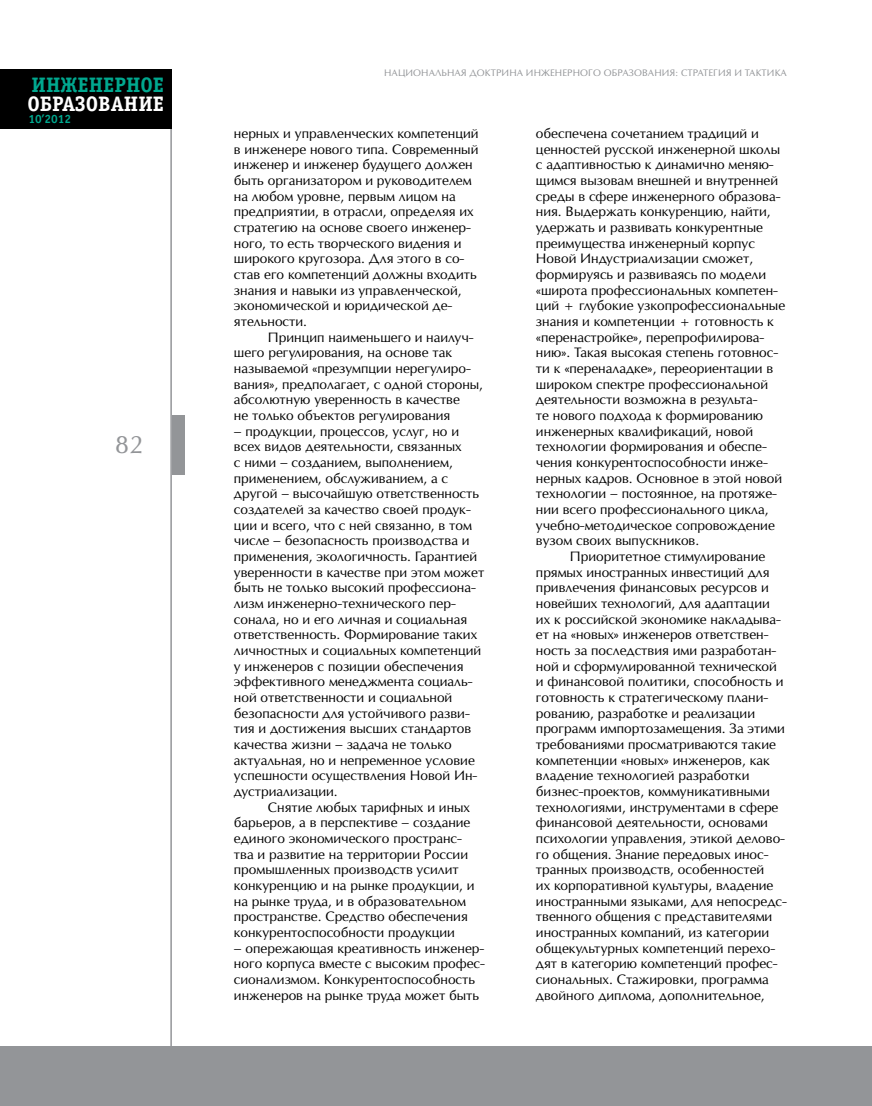
<style>
.page{position:relative;width:872px;height:1106px;background:#fff}
.page>*{position:absolute;margin:0;border:0;box-sizing:border-box;transform-origin:0 0}
.t1{font:24px "Opium New";color:#939598}
.t2{font:700 21px "Officina Serif C";color:#fff}
.t3{font:700 21px "Officina Serif C";color:#00a88f}
.t4{font:13.05px/15.6px "Opium New";color:#000}
.t5{font:700 12px "Officina Sans C";color:#00a88f}
.t6{font:9px "Opium New";letter-spacing:.01em;color:#939598}
</style>
<div class="page">
<hr style="left:170px;top:69px;width:2px;height:1037px;background:#939598">
<div style="left:0;top:1046px;width:872px;height:60px;background:#939598"></div>
<div style="left:0;top:69px;width:172px;height:60px;background:#000"></div>
<div style="left:172px;top:415px;width:12px;height:60px;background:#939598"></div>
<h2 class="t3" style="left:32px;top:73px;width:134px">ИНЖЕНЕРНОЕ</h2>
<h2 class="t2" style="left:28px;top:91px;width:138px">ОБРАЗОВАНИЕ</h2>
<p class="t5" style="left:28px;top:113px;width:44px">10’2012</p>
<h1 class="t1" style="left:115px;top:429px;width:30px">82</h1>
<p class="t6" style="left:384px;top:67px;width:9px">НАЦИОНАЛ</p>
<p class="t6" style="left:441px;top:67px;width:13px">ЬНАЯ</p>
<p class="t6" style="left:469px;top:67px;width:34px">ДОКТРИНА</p>
<p class="t6" style="left:526px;top:67px;width:8px">ИНЖЕНЕРНОГО</p>
<p class="t6" style="left:604px;top:67px;width:8px">ОБРАЗОВАНИЯ</p>
<p class="t6" style="left:675px;top:67px;width:40px">: СТРАТЕГИЯ</p>
<p class="t6" style="left:734px;top:67px;width:54px">И ТАКТИ КА</p>
<p class="t4" style="left:234px;top:125px;width:246px">нерных и управленческих компетенций в инженере нового типа. Современный инженер и инженер будущего должен быть организатором и руководителем на любом уровне, первым лицом на предприятии, в отрасли, определяя их стратегию на основе своего инженер&shy;ного, то есть творческого видения и широкого кругозора. Для этого в со&shy;став его компетенций должны входить знания и навыки из управленческой, экономической и юридической де&shy;ятельности.</p>
<p class="t4" style="left:234px;top:329px;width:251px;text-indent:34px">Принцип наименьшего и наилуч&shy;шего регулирования, на основе так называемой «презумпции нерегулиро&shy;вания», предполагает, с одной стороны, абсолютную уверенность в качестве<br>не только объектов регулирования</p>
<p class="t4" style="left:234px;top:423px;width:252px">– продукции, процессов, услуг, но и всех видов деятельности, связанных<br>с ними – созданием, выполнением, применением, обслуживанием, а с другой – высочайшую ответственность создателей за качество своей продук&shy;ции и всего, что с ней связанно, в том числе – безопасность производства и применения, экологичность. Гарантией уверенности в качестве при этом может быть не только высокий профессиона&shy;лизм инженерно-технического пер&shy;сонала, но и его личная и социальная ответственность. Формирование таких личностных и социальных компетенций у инженеров с позиции обеспечения эффективного менеджмента социаль&shy;ной ответственности и социальной безопасности для устойчивого разви&shy;тия и достижения высших стандартов качества жизни – задача не только актуальная, но и непременное условие успешности осуществления Н овой И н&shy;дустриализации.</p>
<p class="t4" style="left:234px;top:799px;width:242px;text-indent:34px">Снятие любых тарифных и иных барьеров, а в перспективе – создание единого экономического пространс&shy;тва и развитие на территории России промышленных производств усилит конкуренцию и на рынке продукции, и на рынке труда, и в образовательном пространстве. Средство обеспечения конкурентоспособности продукции</p>
<p class="t4" style="left:234px;top:940px;width:252px">– опережающая креативность инженер&shy;ного корпуса вместе с высоким профес&shy;сионализмом. Конкурентоспособность инженеров на рынке труда может быть</p>
<p class="t4" style="left:536px;top:125px;width:224px">обеспечена сочетанием традиций и</p>
<p class="t4" style="left:536px;top:141px;width:246px">ценностей русской инженерной школы</p>
<p class="t4" style="left:536px;top:157px;width:239px">с адаптивностью к динамично меняю-</p>
<p class="t4" style="left:536px;top:172px;width:244px">щимся вызовам внешней и внутренней</p>
<p class="t4" style="left:536px;top:188px;width:246px">среды в сфере инженерного образова-</p>
<p class="t4" style="left:536px;top:204px;width:236px">ния. В ыдержать конкуренцию, найти,</p>
<p class="t4" style="left:536px;top:219px;width:228px">удержать и развивать конкурентные</p>
<p class="t4" style="left:536px;top:235px;width:220px">преимущества инженерный корпус</p>
<p class="t4" style="left:536px;top:251px;width:219px">Н овой И ндустриализации сможет,</p>
<p class="t4" style="left:536px;top:266px;width:232px">формируясь и развиваясь по модели</p>
<p class="t4" style="left:536px;top:282px;width:243px">«широта профессиональных компетен-</p>
<p class="t4" style="left:536px;top:298px;width:251px">ций + глубокие узкопрофессиональные</p>
<p class="t4" style="left:536px;top:313px;width:240px">знания и компетенции + готовность к</p>
<p class="t4" style="left:536px;top:329px;width:230px">«перенастройке», перепрофилирова-</p>
<p class="t4" style="left:536px;top:345px;width:244px">нию». Такая высокая степень готовнос-</p>
<p class="t4" style="left:536px;top:360px;width:239px">ти к «переналадке», переориентации в</p>
<p class="t4" style="left:536px;top:376px;width:234px">широком спектре профессиональной</p>
<p class="t4" style="left:536px;top:392px;width:223px">деятельности возможна в результа-</p>
<p class="t4" style="left:536px;top:407px;width:228px">те нового подхода к формированию</p>
<p class="t4" style="left:536px;top:423px;width:219px">инженерных квалификаций, новой</p>
<p class="t4" style="left:536px;top:439px;width:232px">технологии формирования и обеспе-</p>
<p class="t4" style="left:536px;top:454px;width:233px">чения конкурентоспособности инже-</p>
<p class="t4" style="left:536px;top:470px;width:248px">нерных кадров. Основное в этой новой</p>
<p class="t4" style="left:536px;top:486px;width:242px">технологии – постоянное, на протяже-</p>
<p class="t4" style="left:536px;top:501px;width:234px">нии всего профессионального цикла,</p>
<p class="t4" style="left:536px;top:517px;width:240px">учебно-методическое сопровождение</p>
<p class="t4" style="left:536px;top:533px;width:165px">вузом своих выпускников.</p>
<p class="t4" style="left:570px;top:548px;width:197px">Приоритетное стимулирование</p>
<p class="t4" style="left:536px;top:564px;width:235px">прямых иностранных инвестиций для</p>
<p class="t4" style="left:536px;top:580px;width:234px">привлечения финансовых ресурсов и</p>
<p class="t4" style="left:536px;top:595px;width:235px">новейших технологий, для адаптации</p>
<p class="t4" style="left:536px;top:611px;width:246px">их к российской экономике накладыва-</p>
<p class="t4" style="left:536px;top:626px;width:234px">ет на «новых» инженеров ответствен-</p>
<p class="t4" style="left:536px;top:642px;width:242px">ность за последствия ими разработан-</p>
<p class="t4" style="left:536px;top:658px;width:242px">ной и сформулированной технической</p>
<p class="t4" style="left:536px;top:673px;width:249px">и финансовой политики, способность и</p>
<p class="t4" style="left:536px;top:689px;width:234px">готовность к стратегическому плани-</p>
<p class="t4" style="left:536px;top:705px;width:221px">рованию, разработке и реализации</p>
<p class="t4" style="left:536px;top:720px;width:250px">программ импортозамещения. За этими</p>
<p class="t4" style="left:536px;top:736px;width:241px">требованиями просматриваются такие</p>
<p class="t4" style="left:536px;top:752px;width:235px">компетенции «новых» инженеров, как</p>
<p class="t4" style="left:536px;top:767px;width:215px">владение технологией разработки</p>
<p class="t4" style="left:536px;top:783px;width:235px">бизнес-проектов, коммуникативными</p>
<p class="t4" style="left:536px;top:799px;width:244px">технологиями, инструментами в сфере</p>
<p class="t4" style="left:536px;top:814px;width:233px">финансовой деятельности, основами</p>
<p class="t4" style="left:536px;top:830px;width:251px">психологии управления, этикой делово-</p>
<p class="t4" style="left:536px;top:846px;width:234px">го общения. Знание передовых инос-</p>
<p class="t4" style="left:536px;top:861px;width:230px">транных производств, особенностей</p>
<p class="t4" style="left:536px;top:877px;width:239px">их корпоративной культуры, владение</p>
<p class="t4" style="left:536px;top:893px;width:252px">иностранными языками, для непосредс-</p>
<p class="t4" style="left:536px;top:908px;width:238px">твенного общения с представителями</p>
<p class="t4" style="left:536px;top:924px;width:235px">иностранных компаний, из категории</p>
<p class="t4" style="left:536px;top:940px;width:241px">общекультурных компетенций перехо-</p>
<p class="t4" style="left:536px;top:955px;width:243px">дят в категорию компетенций профес-</p>
<p class="t4" style="left:536px;top:971px;width:234px">сиональных. Стажировки, программа</p>
<p class="t4" style="left:536px;top:987px;width:230px">двойного диплома, дополнительное,</p>
</div>
